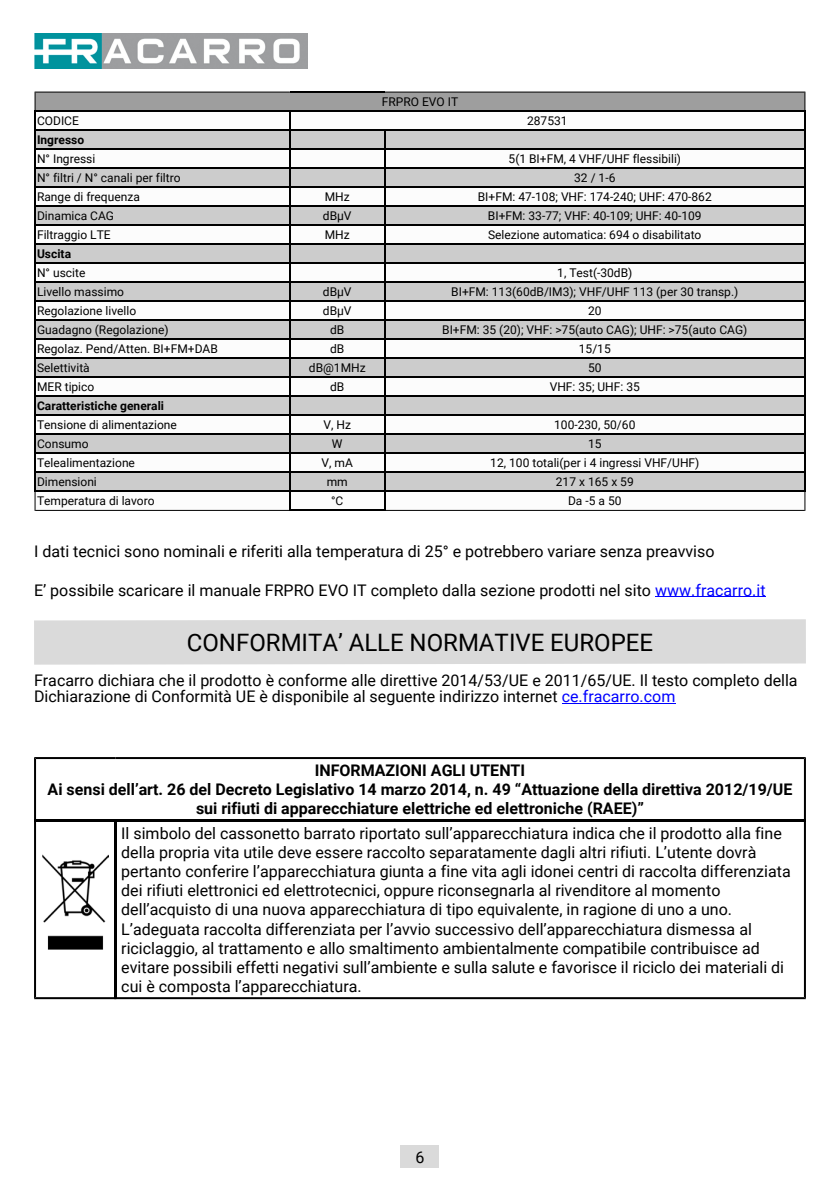
<style>
.page{position:relative;width:840px;height:1191px;background:#fff}
.page>*{position:absolute;margin:0;border:0;box-sizing:border-box;transform-origin:0 0}
.t1{font:24px "Roboto";color:#000}
.t2{font:16px/19.2px "Roboto";color:#000}
.t3{font:700 16px/19.2px "Roboto";color:#000;text-align:center}
.t4{font:12px "Roboto";color:#000}
.t5{font:700 12px "Roboto";color:#000}
.s1{color:#00f}
</style>
<div class="page">
<img style="left:34px;top:34px;width:273px;height:34px">
<div style="left:400px;top:1145px;width:39px;height:23px;background:#dadada"></div>
<div style="left:35px;top:92px;width:769px;height:19px;background:#9e9e9e"></div>
<div style="left:290px;top:130px;width:94px;height:19px;background:#ccc"></div>
<div style="left:290px;top:168px;width:94px;height:19px;background:#ccc"></div>
<div style="left:290px;top:206px;width:94px;height:19px;background:#ccc"></div>
<div style="left:290px;top:244px;width:94px;height:19px;background:#ccc"></div>
<div style="left:290px;top:282px;width:94px;height:19px;background:#ccc"></div>
<div style="left:290px;top:320px;width:94px;height:19px;background:#ccc"></div>
<div style="left:290px;top:358px;width:94px;height:19px;background:#ccc"></div>
<div style="left:290px;top:396px;width:94px;height:19px;background:#ccc"></div>
<div style="left:290px;top:434px;width:94px;height:19px;background:#ccc"></div>
<div style="left:290px;top:472px;width:94px;height:19px;background:#ccc"></div>
<hr style="left:290px;top:92px;width:94px;height:1px;background:#000">
<hr style="left:289px;top:111px;width:95px;height:1px;background:#000">
<hr style="left:289px;top:130px;width:96px;height:1px;background:#000">
<hr style="left:289px;top:149px;width:96px;height:1px;background:#000">
<hr style="left:289px;top:168px;width:96px;height:1px;background:#000">
<hr style="left:289px;top:187px;width:96px;height:1px;background:#000">
<hr style="left:289px;top:206px;width:96px;height:1px;background:#000">
<hr style="left:289px;top:225px;width:96px;height:1px;background:#000">
<hr style="left:289px;top:244px;width:96px;height:1px;background:#000">
<hr style="left:289px;top:263px;width:96px;height:1px;background:#000">
<hr style="left:289px;top:282px;width:96px;height:1px;background:#000">
<hr style="left:289px;top:301px;width:96px;height:1px;background:#000">
<hr style="left:289px;top:320px;width:96px;height:1px;background:#000">
<hr style="left:289px;top:339px;width:96px;height:1px;background:#000">
<hr style="left:289px;top:358px;width:96px;height:1px;background:#000">
<hr style="left:289px;top:377px;width:96px;height:1px;background:#000">
<hr style="left:289px;top:396px;width:96px;height:1px;background:#000">
<hr style="left:289px;top:415px;width:96px;height:1px;background:#000">
<hr style="left:289px;top:434px;width:96px;height:1px;background:#000">
<hr style="left:289px;top:453px;width:96px;height:1px;background:#000">
<hr style="left:289px;top:472px;width:96px;height:1px;background:#000">
<hr style="left:289px;top:491px;width:96px;height:1px;background:#000">
<hr style="left:289px;top:510px;width:96px;height:1px;background:#000">
<svg style="left:35px;top:92px;width:255px;height:419px"></svg>
<svg style="left:384px;top:92px;width:421px;height:419px"></svg>
<hr style="left:654px;top:596px;width:111px;height:1px;background:#00f">
<hr style="left:561px;top:703px;width:114px;height:1px;background:#00f">
<div style="left:34px;top:619px;width:772px;height:46px;background:#dadada"></div>
<svg style="left:34px;top:757px;width:771px;height:242px"></svg>
<img style="left:42px;top:854px;width:66px;height:95px">
<p class="t4" style="left:381px;top:97px;width:78px">FRPRO EVO IT</p>
<p class="t4" style="left:37px;top:116px;width:43px">CODICE</p>
<p class="t4" style="left:527px;top:116px;width:42px">287531</p>
<p class="t5" style="left:37px;top:135px;width:49px">Ingresso</p>
<p class="t4" style="left:37px;top:154px;width:60px">N° Ingressi</p>
<p class="t4" style="left:508px;top:154px;width:174px">5(1 BI+FM, 4 VHF/UHF flessibili)</p>
<p class="t4" style="left:37px;top:173px;width:145px">N° filtri / N° canali per filtro</p>
<p class="t4" style="left:574px;top:173px;width:43px">32 / 1-6</p>
<p class="t4" style="left:37px;top:192px;width:104px">Range di frequenza</p>
<p class="t4" style="left:324px;top:192px;width:26px">MHz</p>
<p class="t4" style="left:477px;top:192px;width:235px">BI+FM: 47-108; VHF: 174-240; UHF: 470-862</p>
<p class="t4" style="left:37px;top:211px;width:78px">Dinamica CAG</p>
<p class="t4" style="left:323px;top:211px;width:30px">dBµV</p>
<p class="t4" style="left:487px;top:211px;width:215px">BI+FM: 33-77; VHF: 40-109; UHF: 40-109</p>
<p class="t4" style="left:37px;top:230px;width:75px">Filtraggio LTE</p>
<p class="t4" style="left:324px;top:230px;width:26px">MHz</p>
<p class="t4" style="left:488px;top:230px;width:215px">Selezione automatica: 694 o disabilitato</p>
<p class="t5" style="left:37px;top:249px;width:36px">Uscita</p>
<p class="t4" style="left:37px;top:268px;width:50px">N° uscite</p>
<p class="t4" style="left:557px;top:268px;width:77px">1, Test(-30dB)</p>
<p class="t4" style="left:37px;top:287px;width:88px">Livello massimo</p>
<p class="t4" style="left:323px;top:287px;width:30px">dBµV</p>
<p class="t4" style="left:451px;top:287px;width:288px">BI+FM: 113(60dB/IM3); VHF/UHF 113 (per 30 transp.)</p>
<p class="t4" style="left:37px;top:306px;width:101px">Regolazione livello</p>
<p class="t4" style="left:323px;top:306px;width:30px">dBµV</p>
<p class="t4" style="left:587px;top:306px;width:15px">20</p>
<p class="t4" style="left:37px;top:325px;width:133px">Guadagno (Regolazione)</p>
<p class="t4" style="left:330px;top:325px;width:16px">dB</p>
<p class="t4" style="left:442px;top:325px;width:306px">BI+FM: 35 (20); VHF: &gt;75(auto CAG); UHF: &gt;75(auto CAG)</p>
<p class="t4" style="left:37px;top:344px;width:182px">Regolaz. Pend/Atten. BI+FM+DAB</p>
<p class="t4" style="left:330px;top:344px;width:16px">dB</p>
<p class="t4" style="left:578px;top:344px;width:33px">15/15</p>
<p class="t4" style="left:37px;top:363px;width:54px">Selettività</p>
<p class="t4" style="left:309px;top:363px;width:58px">dB@1MHz</p>
<p class="t4" style="left:587px;top:363px;width:15px">50</p>
<p class="t4" style="left:37px;top:382px;width:59px">MER tipico</p>
<p class="t4" style="left:330px;top:382px;width:16px">dB</p>
<p class="t4" style="left:549px;top:382px;width:92px">VHF: 35; UHF: 35</p>
<p class="t5" style="left:37px;top:401px;width:128px">Caratteristiche generali</p>
<p class="t4" style="left:37px;top:420px;width:141px">Tensione di alimentazione</p>
<p class="t4" style="left:323px;top:420px;width:29px">V, Hz</p>
<p class="t4" style="left:554px;top:420px;width:83px">100-230, 50/60</p>
<p class="t4" style="left:37px;top:439px;width:53px">Consumo</p>
<p class="t4" style="left:332px;top:439px;width:12px">W</p>
<p class="t4" style="left:587px;top:439px;width:15px">15</p>
<p class="t4" style="left:37px;top:458px;width:99px">Telealimentazione</p>
<p class="t4" style="left:321px;top:458px;width:33px">V, mA</p>
<p class="t4" style="left:490px;top:458px;width:210px">12, 100 totali(per i 4 ingressi VHF/UHF)</p>
<p class="t4" style="left:37px;top:477px;width:61px">Dimensioni</p>
<p class="t4" style="left:326px;top:477px;width:23px">mm</p>
<p class="t4" style="left:555px;top:477px;width:79px">217 x 165 x 59</p>
<p class="t4" style="left:37px;top:496px;width:119px">Temperatura di lavoro</p>
<p class="t4" style="left:331px;top:496px;width:14px">°C</p>
<p class="t4" style="left:567px;top:496px;width:55px">Da -5 a 50</p>
<p class="t2" style="left:34px;top:543px;width:681px">I dati tecnici sono nominali e riferiti alla temperatura di 25° e potrebbero variare senza preavviso</p>
<p class="t2" style="left:34px;top:582px;width:732px">E’ possibile scaricare il manuale FRPRO EVO IT completo dalla sezione prodotti nel sito <span class="s1">www.fracarro.it</span></p>
<h1 class="t1" style="left:187px;top:632px;width:467px">CONFORMITA’ ALLE NORMATIVE EUROPEE</h1>
<p class="t2" style="left:34px;top:673px;width:764px;line-height:16.2px">Fracarro dichiara che il prodotto è conforme alle direttive 2014/53/UE e 2011/65/UE. Il testo completo della<br>Dichiarazione di Conformità UE è disponibile al seguente indirizzo internet <span class="s1">ce.fracarro.com</span></p>
<p class="t3" style="left:48px;top:762px;width:745px">INFORMAZIONI AGLI UTENTI<br>Ai sensi dell’art. 26 del Decreto Legislativo 14 marzo 2014, n. 49 “Attuazione della direttiva 2012/19/UE sui rifiuti di apparecchiature elettriche ed elettroniche (RAEE)”</p>
<p class="t2" style="left:121px;top:825px;width:670px">Il simbolo del cassonetto barrato riportato sull’apparecchiatura indica che il prodotto alla fine della propria vita utile deve essere raccolto separatamente dagli altri rifiuti. L’utente dovrà pertanto conferire l’apparecchiatura giunta a fine vita agli idonei centri di raccolta differenziata dei rifiuti elettronici ed elettrotecnici, oppure riconsegnarla al rivenditore al momento dell’acquisto di una nuova apparecchiatura di tipo equivalente, in ragione di uno a uno.<br>L’adeguata raccolta differenziata per l’avvio successivo dell’apparecchiatura dismessa al riciclaggio, al trattamento e allo smaltimento ambientalmente compatibile contribuisce ad evitare possibili effetti negativi sull’ambiente e sulla salute e favorisce il riciclo dei materiali di cui è composta l’apparecchiatura.</p>
<p class="t2" style="left:415px;top:1149px;width:10px">6</p>
</div>
